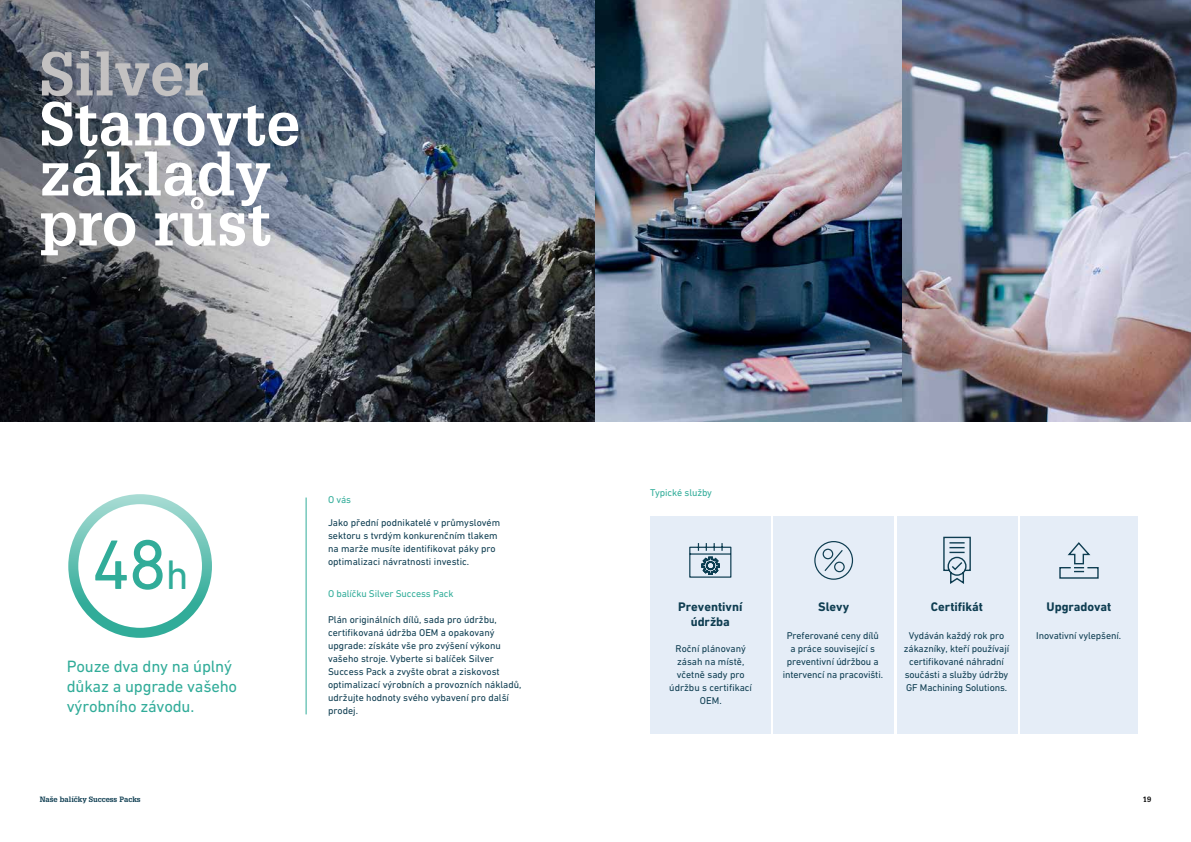
<style>
.page{position:relative;width:1191px;height:842px;background:#fff}
.page>*{position:absolute;margin:0;border:0;box-sizing:border-box;transform-origin:0 0}
.t1{font:71.2px "DIN Next W1 G";color:#31ac99}
.t2{font:700 60.4px/50px "Glypha LT Pro";color:#fff}
.t3{font:700 60.4px "Glypha LT Pro";color:#c3c1c1}
.t4{font:16.7px/20px "DIN Next W1 G";letter-spacing:-.01em;color:#31ac99}
.t5{font:700 12.7px/15.2px "DIN Next W1 G";color:#0e3d51;text-align:center}
.t6{font:10px/13px "DIN Next W1 G";color:#0e3d51;text-align:center}
.t7{font:10px "DIN Next W1 G";letter-spacing:-.01em;color:#31ac99}
.t8{font:10px "DIN Next W1 G";letter-spacing:-.01em;color:#31ad99}
.t9{font:700 7.5px "Glypha LT Pro";color:#0e3d51}
.t10{font:700 7.5px "Glypha LT Pro";color:#000}
.s1{font-size:42px}
.s2{color:#31ad99}
.s3{color:#31ac99}
.s4{color:#0d3d51}
</style>
<div class="page">
<img style="left:0;top:0;width:890px;height:421px">
<img style="left:890px;top:0;width:301px;height:421px">
<hr style="left:306px;top:497px;width:1px;height:217px;background:#31ac99">
<div style="left:773px;top:517px;width:121px;height:217px;background:#e5edf7"></div>
<div style="left:650px;top:517px;width:120px;height:217px;background:#e5edf7"></div>
<div style="left:896px;top:517px;width:121px;height:217px;background:#e5edf7"></div>
<div style="left:1020px;top:517px;width:117px;height:217px;background:#e5edf7"></div>
<svg style="left:814px;top:541px;width:39px;height:39px"></svg>
<svg style="left:1059px;top:542px;width:40px;height:37px"></svg>
<svg style="left:689px;top:543px;width:43px;height:35px"></svg>
<svg style="left:943px;top:536px;width:28px;height:48px"></svg>
<div style="left:68px;top:494px;width:144px;height:144px;border:10px solid #31ac99;border-radius:50%"></div>
<h2 class="t3" style="left:40px;top:37px;width:170px">Silver</h2>
<h2 class="t2" style="left:40px;top:97px;width:262px">Stanovte základy pro růst</h2>
<h1 class="t1" style="left:91px;top:524px;width:99px">48<span class="s1">h</span></h1>
<h3 class="t4" style="left:67px;top:656px;width:172px">Pouze dva dny na úplný důkaz a upgrade vašeho výrobního závodu.</h3>
<p class="t7" style="left:328px;top:494px;width:25px">O vás</p>
<p class="t6" style="left:328px;top:516px;width:174px;text-align:left">Jako přední podnikatelé v průmyslovém sektoru s tvrdým konkurenčním tlakem na marže musíte identifikovat páky pro optimalizaci návratnosti investic.</p>
<p class="t7" style="left:328px;top:588px;width:127px">O balíčku Silver <span class="s2">Success Pack</span></p>
<p class="t6" style="left:328px;top:613px;width:195px;text-align:left">Plán originálních dílů, sada pro údržbu, certifikovaná údržba OEM a opakovaný upgrade: získáte vše pro zvýšení výkonu vašeho stroje. Vyberte si balíček Silver Success Pack a zvyšte obrat a ziskovost optimalizací výrobních a provozních nákladů, udržujte hodnoty svého vybavení pro další prodej.</p>
<p class="t8" style="left:650px;top:487px;width:63px">Typické <span class="s3">služby</span></p>
<p class="t5" style="left:678px;top:599px;width:66px">Preventivní údržba</p>
<p class="t6" style="left:669px;top:642px;width:84px">Roční plánovaný zásah na místě, včetně sady pro údržbu s certifikací<br>OEM.</p>
<p class="t5" style="left:818px;top:599px;width:32px">Slevy</p>
<p class="t6" style="left:782px;top:628px;width:102px">Preferované ceny dílů<br>a práce související s preventivní údržbou a intervencí na pracovišti.</p>
<p class="t5" style="left:931px;top:599px;width:54px">Certifikát</p>
<p class="t5" style="left:1046px;top:599px;width:66px">Upgradovat</p>
<p class="t6" style="left:904px;top:628px;width:107px">Vydáván každý rok pro zákazníky, kteří používají certifikované náhradní součásti a služby údržby<br>GF Machining Solutions.</p>
<p class="t6" style="left:1036px;top:628px;width:86px">Inovativní vylepšení.</p>
<p class="t9" style="left:40px;top:795px;width:103px">Naše balíčky Success Pack<span class="s4">s</span></p>
<p class="t10" style="left:1143px;top:795px;width:10px">19</p>
</div>
